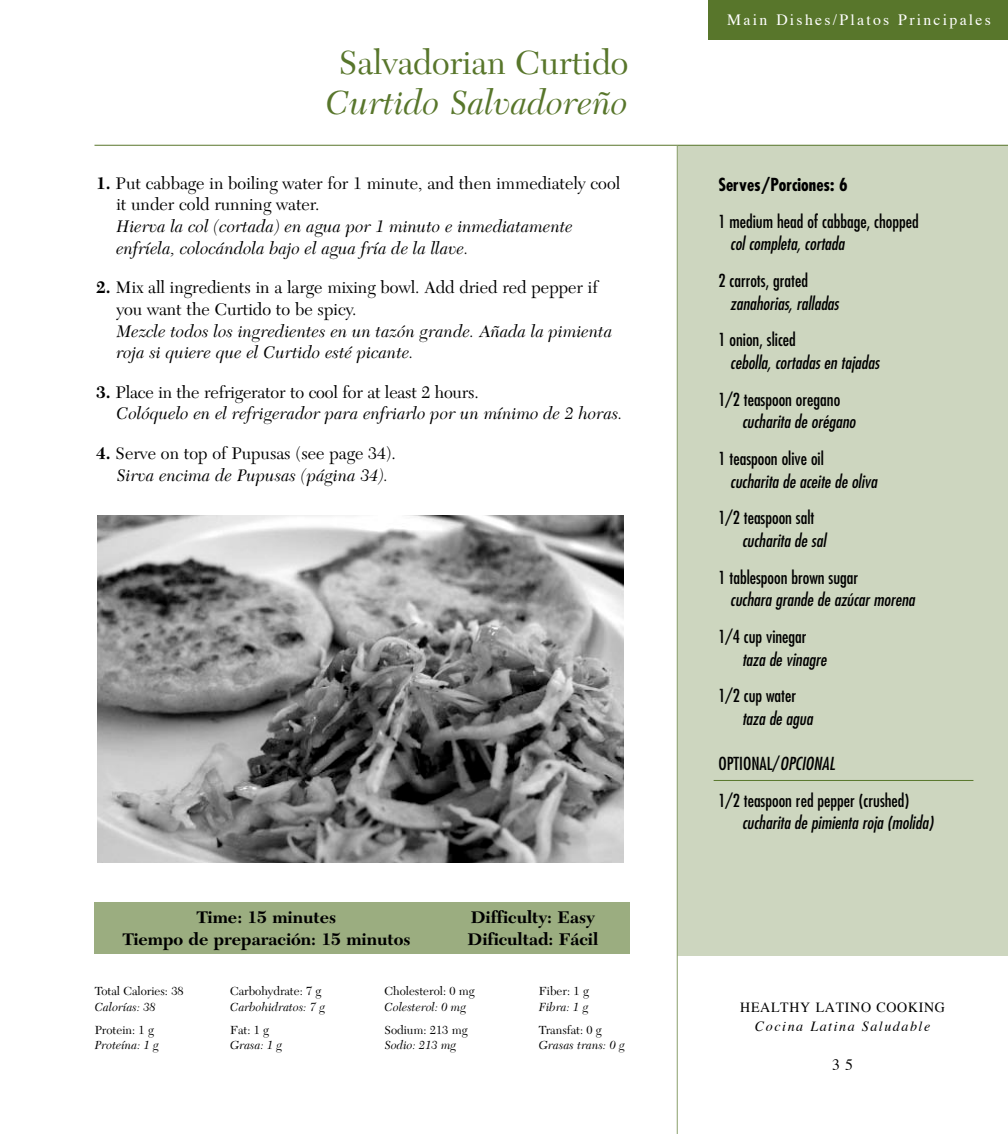
<style>
.page{position:relative;width:1008px;height:1134px;background:#fff}
.page>*{position:absolute;margin:0;border:0;box-sizing:border-box;transform-origin:0 0}
.t1{font:35px/40.2px "New Caledonia";color:#58762b;text-align:center}
.t2{font:italic 17.5px/21.7px "New Caledonia";color:#000}
.t3{font:italic condensed 17.5px/22.6px "Futura";color:#000}
.t4{font:condensed 17.5px/22.6px "Futura";color:#000}
.t5{font:700 17.5px/21.7px "New Caledonia";color:#000;text-align:center}
.t6{font:17.5px/21.9px "New Caledonia";color:#000}
.t7{font:700 condensed 17.5px "Futura";color:#000}
.t8{font:15.75px "Times";letter-spacing:.145em;color:#fff}
.t9{font:15.75px "Times";color:#000}
.t10{font:italic 14px/19.2px "Times";letter-spacing:.11em;color:#000;text-align:center}
.t11{font:12.25px/15.8px "New Caledonia";color:#000}
.t12{font:italic 12.25px/15.8px "New Caledonia";color:#000}
.s1{font-style:italic}
.s2{font-weight:700;font-style:normal}
.s3{font-style:normal}
.s4{font-weight:700}
</style>
<div class="page">
<div style="left:677px;top:145px;width:331px;height:811px;background:#cdd6bf"></div>
<div style="left:94px;top:903px;width:536px;height:51px;background:#9bad80"></div>
<hr style="left:94px;top:145px;width:914px;height:1px;background:#58762b">
<hr style="left:677px;top:145px;width:1px;height:989px;background:#8a9f6a">
<hr style="left:714px;top:780px;width:259px;height:1px;background:#58762b">
<div style="left:709px;top:0;width:299px;height:39px;background:#58762b"></div>
<img style="left:97px;top:516px;width:527px;height:347px">
<h2 class="t1" style="left:326px;top:43px;width:304px">Salvadorian Curtido<br><span class="s1">Curtido Salvadoreño</span></h2>
<p class="t2" style="left:116px;top:173px;width:505px;text-indent:-20px"><span class="s2">1.</span> <span class="s3">Put cabbage in boiling water for 1 minute, and then immediately cool it under cold running water.<br></span>Hierva la col (cortada) en agua por 1 minuto e inmediatamente enfríela, colocándola bajo el agua fría de la llave.</p>
<p class="t2" style="left:116px;top:277px;width:498px;text-indent:-20px"><span class="s2">2.</span> <span class="s3">Mix all ingredients in a large mixing bowl. Add dried red pepper if you want the Curtido to be spicy.<br></span>Mezcle todos los ingredientes en un tazón grande. Añada la pimienta roja si quiere que el Curtido esté picante.</p>
<p class="t2" style="left:116px;top:382px;width:508px;text-indent:-20px"><span class="s2">3.</span> <span class="s3">Place in the refrigerator to cool for at least 2 hours.<br></span>Colóquelo en el refrigerador para enfriarlo por un mínimo de 2 horas.</p>
<p class="t6" style="left:116px;top:442px;width:281px;text-indent:-20px"><span class="s4">4.</span> Serve on top of Pupusas (see page 34).<br><span class="s1">Sirva encima de Pupusas (página 34).</span></p>
<p class="t5" style="left:122px;top:907px;width:290px">Time: 15 minutes<br>Tiempo de preparación: 15 minutos</p>
<p class="t5" style="left:467px;top:907px;width:132px;text-align:left">Difficulty: Easy<br>Dificultad: Fácil</p>
<p class="t11" style="left:95px;top:984px;width:90px">Total Calories: 38<br><span class="s1">Calorías: 38</span></p>
<p class="t12" style="left:95px;top:1022px;width:66px;line-height:15.2px"><span class="s3">Protein: 1 g<br></span>Proteína: 1 g</p>
<p class="t12" style="left:230px;top:984px;width:97px"><span class="s3">Carbohydrate: 7 g<br></span>Carbohidratos: 7 g</p>
<p class="t12" style="left:230px;top:1022px;width:54px"><span class="s3">Fat: 1 g<br></span>Grasa: 1 g</p>
<p class="t11" style="left:385px;top:984px;width:92px">Cholesterol: 0 mg<br><span class="s1">Colesterol: 0 mg</span></p>
<p class="t11" style="left:385px;top:1022px;width:85px">Sodium: 213 mg<br><span class="s1">Sodio: 213 mg</span></p>
<p class="t11" style="left:539px;top:984px;width:51px">Fiber: 1 g<br><span class="s1">Fibra: 1 g</span></p>
<p class="t12" style="left:539px;top:1022px;width:88px"><span class="s3">Transfat: 0 g<br></span>Grasas trans: 0 g</p>
<h1 class="t8" style="left:727px;top:14px;width:265px">Main Dishes/Platos Principales</h1>
<p class="t7" style="left:718px;top:173px;width:131px">Serves/Porciones: 6</p>
<p class="t4" style="left:730px;top:210px;width:190px;text-indent:-12px">1 medium head of cabbage, chopped <span class="s1">col completa, cortada</span></p>
<p class="t3" style="left:730px;top:269px;width:110px;text-indent:-12px"><span class="s3">2 carrots, grated </span>zanahorias, ralladas</p>
<p class="t3" style="left:730px;top:328px;width:151px;text-indent:-12px"><span class="s3">1 onion, sliced<br></span>cebolla, cortadas en tajadas</p>
<p class="t4" style="left:742px;top:388px;width:115px;text-indent:-24px">1/2 teaspoon oregano <span class="s1">cucharita de orégano</span></p>
<p class="t3" style="left:730px;top:447px;width:148px;text-indent:-12px"><span class="s3">1 teaspoon olive oil<br></span>cucharita de aceite de oliva</p>
<p class="t4" style="left:742px;top:506px;width:85px;text-indent:-24px">1/2 teaspoon salt <span class="s1">cucharita de sal</span></p>
<p class="t3" style="left:730px;top:565px;width:186px;text-indent:-12px"><span class="s3">1 tablespoon brown sugar<br></span>cuchara grande de azúcar morena</p>
<p class="t4" style="left:742px;top:625px;width:86px;text-indent:-24px">1/4 cup vinegar <span class="s1">taza de vinagre</span></p>
<p class="t4" style="left:742px;top:684px;width:72px;text-indent:-24px">1/2 cup water <span class="s1">taza de agua</span></p>
<p class="t4" style="left:718px;top:752px;width:118px">OPTIONAL/<span class="s1">OPCIONAL</span></p>
<p class="t3" style="left:742px;top:789px;width:193px;text-indent:-24px"><span class="s3">1/2 teaspoon red pepper (crushed) </span>cucharita de pimienta roja (molida)</p>
<p class="t10" style="left:740px;top:999px;width:206px"><span class="s3">HEALTHY LATINO COOKING<br></span>Cocina Latina Saludable</p>
<p class="t9" style="left:832px;top:1058px;width:22px">3 5</p>
</div>
